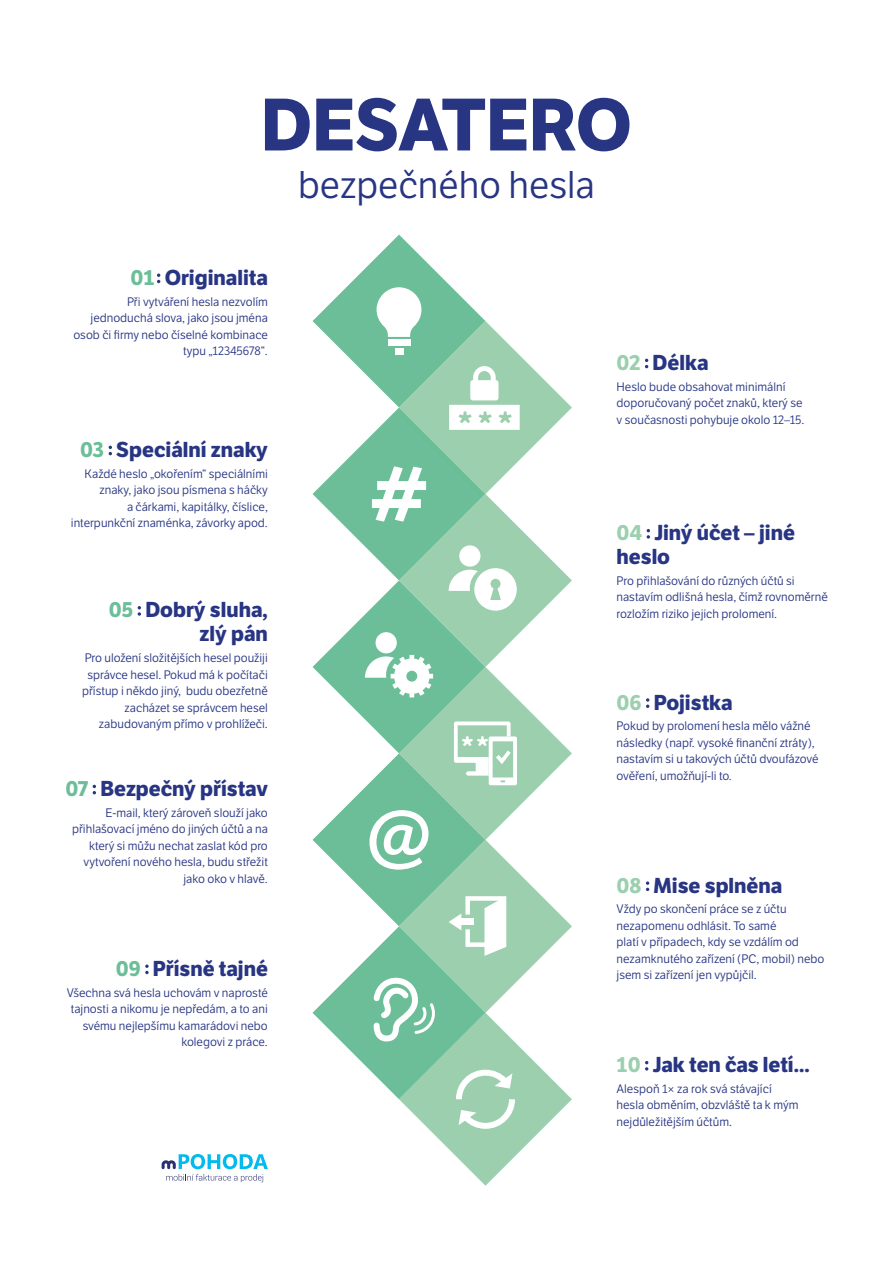
<style>
.page{position:relative;width:893px;height:1263px;background:#fff}
.page>*{position:absolute;margin:0;border:0;box-sizing:border-box;transform-origin:0 0}
.t1{font:700 72px "LFT Etica";color:#283583}
.t2{font:37.5px "LFT Etica Bk";color:#283583}
.t3{font:700 21px/24px "LFT Etica";color:#283583}
.t4{font:700 21px "LFT Etica";color:#6cbe99}
.t5{font:12px/16.5px "LFT Etica Bk";color:#283583;text-align:right}
.s1{color:#6cbe99}
.s2{color:#9bcfae}
</style>
<div class="page">
<svg style="left:157px;top:274px;width:3px;height:9px"></svg>
<svg style="left:109px;top:446px;width:3px;height:9px"></svg>
<svg style="left:647px;top:529px;width:3px;height:10px"></svg>
<svg style="left:138px;top:606px;width:3px;height:10px"></svg>
<svg style="left:646px;top:698px;width:3px;height:10px"></svg>
<svg style="left:645px;top:359px;width:3px;height:9px"></svg>
<svg style="left:93px;top:785px;width:3px;height:9px"></svg>
<svg style="left:646px;top:881px;width:3px;height:10px"></svg>
<svg style="left:145px;top:964px;width:4px;height:10px"></svg>
<svg style="left:645px;top:1061px;width:3px;height:9px"></svg>
<svg style="left:162px;top:1154px;width:106px;height:28px"></svg>
<svg style="left:313px;top:235px;width:259px;height:951px"></svg>
<h1 class="t1" style="left:261px;top:81px;width:373px">DESATERO</h1>
<h2 class="t2" style="left:298px;top:164px;width:298px">bezpečného hesla</h2>
<h3 class="t3" style="left:130px;top:266px;width:139px"><span class="s1">01</span> Originalita</h3>
<p class="t5" style="left:73px;top:293px;width:196px">Při vytváření hesla nezvolím jednoduchá slova, jako jsou jména osob či firmy nebo číselné kombinace typu „12345678“.</p>
<h3 class="t3" style="left:617px;top:351px;width:93px"><span class="s2">02</span> Délka</h3>
<p class="t5" style="left:617px;top:378px;width:189px;text-align:left">Heslo bude obsahovat minimální doporučovaný počet znaků, který se v současnosti pohybuje okolo 12–15.</p>
<h3 class="t3" style="left:80px;top:438px;width:189px"><span class="s1">03</span> Speciální znaky</h3>
<p class="t5" style="left:71px;top:465px;width:199px">Každé heslo „okořením“ speciálními znaky, jako jsou písmena s háčky<br>a čárkami, kapitálky, číslice, interpunkční znaménka, závorky apod.</p>
<h3 class="t3" style="left:617px;top:521px;width:180px"><span class="s2">04</span> Jiný účet – jiné heslo</h3>
<p class="t5" style="left:617px;top:573px;width:213px;text-align:left">Pro přihlašování do různých účtů si nastavím odlišná hesla, čímž rovnoměrně</p>
<h3 class="t3" style="left:109px;top:598px;width:161px"><span class="s1">05</span> Dobrý sluha,</h3>
<p class="t5" style="left:617px;top:606px;width:162px">rozložím riziko jejich prolomení.</p>
<h3 class="t3" style="left:200px;top:622px;width:70px">zlý pán</h3>
<p class="t5" style="left:82px;top:650px;width:187px">Pro uložení složitějších hesel použiji správce hesel. Pokud má k počítači přístup i někdo jiný, budu obezřetně zacházet se správcem hesel zabudovaným přímo v prohlížeči.</p>
<h3 class="t3" style="left:617px;top:690px;width:118px"><span class="s2">06</span> Pojistka</h3>
<p class="t5" style="left:617px;top:718px;width:203px;text-align:left">Pokud by prolomení hesla mělo vážné následky (např. vysoké finanční ztráty), nastavím si u takových účtů dvoufázové ověření, umožňují-li to.</p>
<h3 class="t3" style="left:65px;top:777px;width:204px"><span class="s1">07</span> Bezpečný přístav</h3>
<p class="t5" style="left:72px;top:804px;width:197px">E-mail, který zároveň slouží jako přihlašovací jméno do jiných účtů a na který si můžu nechat zaslat kód pro vytvoření nového hesla, budu střežit jako oko v hlavě.</p>
<h3 class="t3" style="left:617px;top:873px;width:167px"><span class="s2">08</span> Mise splněna</h3>
<p class="t5" style="left:617px;top:901px;width:209px;text-align:left">Vždy po skončení práce se z účtu nezapomenu odhlásit. To samé<br>platí v případech, kdy se vzdálím od nezamknutého zařízení (PC, mobil) nebo</p>
<h3 class="t3" style="left:153px;top:956px;width:116px">Přísně tajné</h3>
<p class="t5" style="left:67px;top:984px;width:203px">Všechna svá hesla uchovám v naprosté tajnosti a nikomu je nepředám, a to ani svému nejlepšímu kamarádovi nebo kolegovi z práce.</p>
<h3 class="t4" style="left:116px;top:955px;width:27px">09</h3>
<p class="t5" style="left:617px;top:967px;width:142px">jsem si zařízení jen vypůjčil.</p>
<h3 class="t3" style="left:617px;top:1053px;width:195px"><span class="s2">10</span> Jak ten čas letí...</h3>
<p class="t5" style="left:617px;top:1081px;width:183px;text-align:left">Alespoň 1× za rok svá stávající hesla obměním, obzvláště ta k mým nejdůležitějším účtům.</p>
</div>
